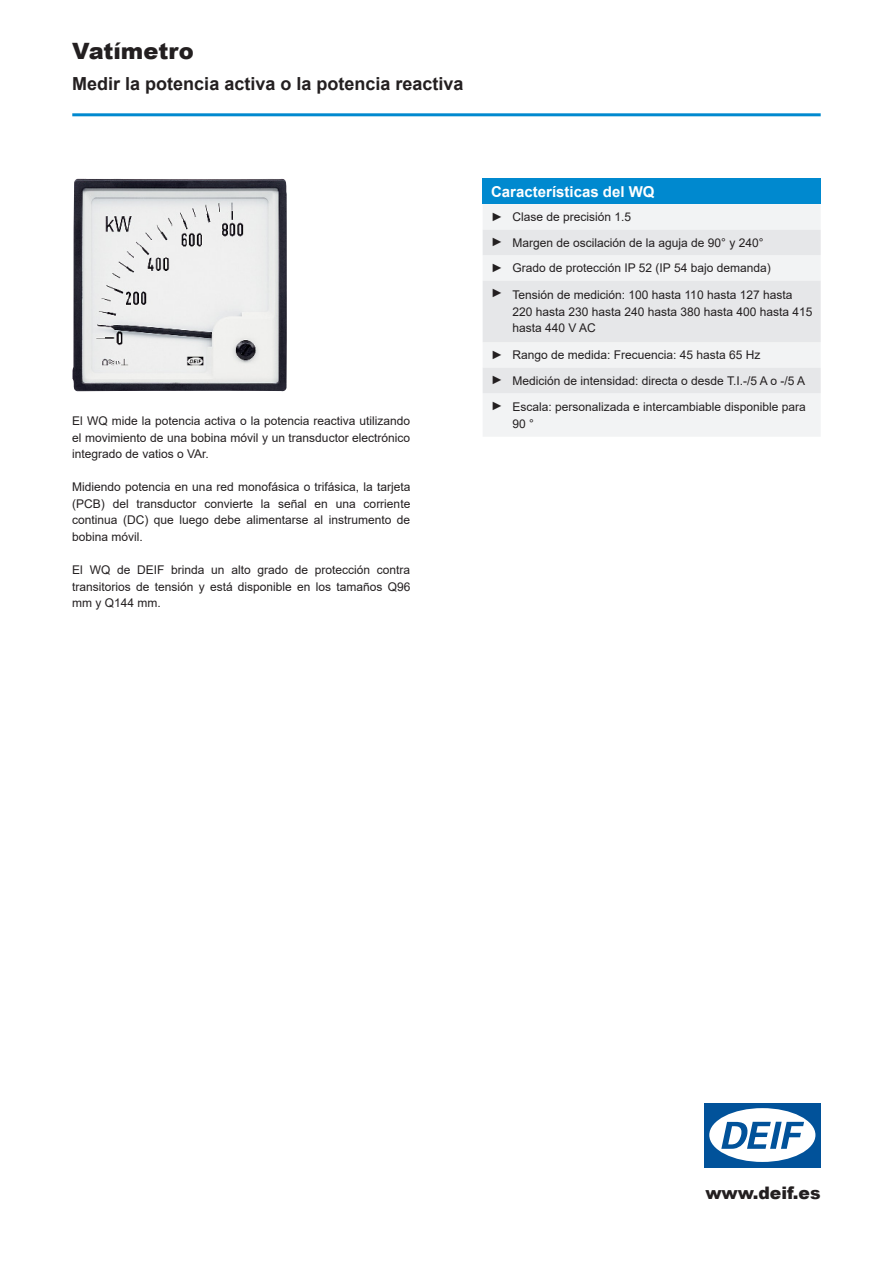
<style>
.page{position:relative;width:893px;height:1263px;background:#fff}
.page>*{position:absolute;margin:0;border:0;box-sizing:border-box;transform-origin:0 0}
.t1{font:900 22.5px "Arial";color:#231f20}
.t2{font:700 18px "Arial";color:#231f20}
.t3{font:900 17.25px "Arial";color:#231f20}
.t4{font:700 15px "Arial";color:#fff}
.t5{font:12px/16.5px "Arial";color:#231f20;text-align:justify}
</style>
<div class="page">
<hr style="left:72px;top:113px;width:749px;height:3px;background:#0089cf">
<img style="left:72px;top:178px;width:215px;height:214px">
<div style="left:483px;top:179px;width:338px;height:25px;background:#0089cf"></div>
<div style="left:483px;top:204px;width:338px;height:232px;background:#f2f3f4"></div>
<svg style="left:483px;top:230px;width:338px;height:163px;fill:#e6e7e9"></svg>
<div style="left:704px;top:1103px;width:117px;height:64px;background:#01529a"></div>
<div style="left:709px;top:1108px;width:106px;height:54px;background:#fff;border-radius:50%"></div>
<svg style="left:721px;top:1122px;width:83px;height:27px"></svg>
<h1 class="t1" style="left:72px;top:34px;width:123px">Vatímetro</h1>
<h2 class="t2" style="left:72px;top:71px;width:393px">Medir la potencia activa o la potencia reactiva</h2>
<p class="t5" style="left:72px;top:413px;width:340px">El WQ mide la potencia activa o la potencia reactiva utilizando el movimiento de una bobina móvil y un transductor electrónico integrado de vatios o VAr.</p>
<p class="t5" style="left:72px;top:479px;width:340px">Midiendo potencia en una red monofásica o trifásica, la tarjeta (PCB) del transductor convierte la señal en una corriente continua (DC) que luego debe alimentarse al instrumento de bobina móvil.</p>
<p class="t5" style="left:72px;top:561px;width:340px">El WQ de DEIF brinda un alto grado de protección contra transitorios de tensión y está disponible en los tamaños Q96 mm y Q144 mm.</p>
<p class="t4" style="left:491px;top:181px;width:165px">Características del WQ</p>
<p class="t5" style="left:491px;top:204px;width:281px;line-height:25.5px;text-align:left">► Clase de precisión 1.5<br>► Margen de oscilación de la aguja de 90° y 240° ► Grado de protección IP 52 (IP 54 bajo demanda)</p>
<p class="t5" style="left:512px;top:287px;width:302px;text-align:left;text-indent:-21px">► Tensión de medición: 100 hasta 110 hasta 127 hasta<br>220 hasta 230 hasta 240 hasta 380 hasta 400 hasta 415 hasta 440 V AC</p>
<p class="t5" style="left:491px;top:342px;width:316px;line-height:26px;text-align:left">► Rango de medida: Frecuencia: 45 hasta 65 Hz<br>► Medición de intensidad: directa o desde T.I.-/5 A o -/5 A ► Escala: personalizada e intercambiable disponible para</p>
<p class="t5" style="left:512px;top:415px;width:23px">90 °</p>
<h3 class="t3" style="left:705px;top:1180px;width:117px">www.deif.es</h3>
</div>
